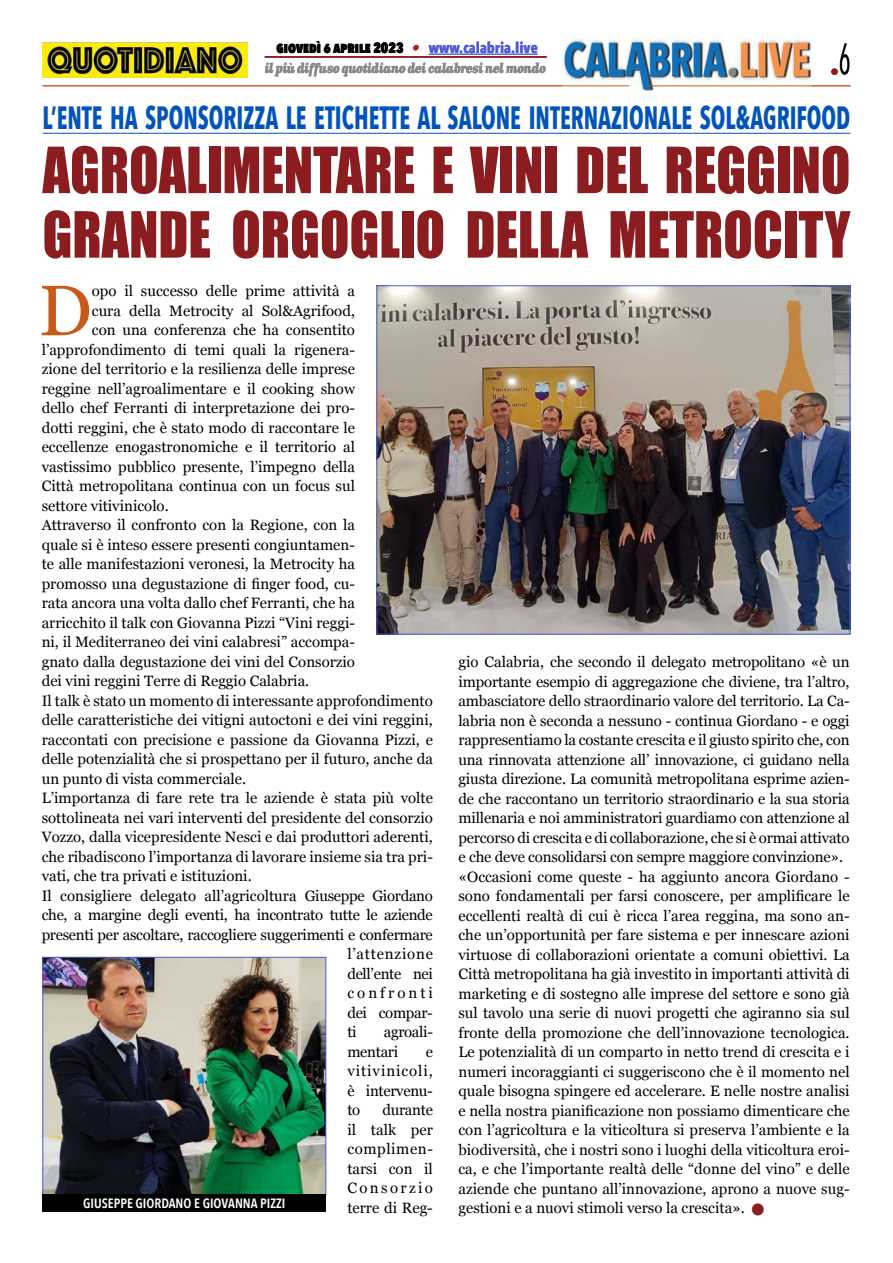
<style>
.page{position:relative;width:893px;height:1263px;background:#fff}
.page>*{position:absolute;margin:0;border:0;box-sizing:border-box;transform-origin:0 0}
.t1{font:71.25px "Georgia";color:#c85a19}
.t2{font:58.8px/64.5px "Impact";color:#8b1c1f;scale:.92 1}
.t3{font:700 32.1px "Avenir Next Condensed";color:#0253ba;scale:.75 1}
.t4{font:18px "Avenir Next Condensed";color:#8b1c1f}
.t5{font:15px/19.5px "Georgia";color:#000;text-align:justify}
.t6{font:15px/19.5px "Georgia";letter-spacing:-.02em;color:#000}
.t7{font:800 15px "Avenir Next Condensed";color:#000;scale:.9 1}
.t8{font:15px "Georgia";letter-spacing:.05em;color:#000}
.t9{font:15px "Georgia";letter-spacing:.2em;color:#000}
.t10{font:italic 700 13.5px "Clarendon Text Pro";letter-spacing:-.05em;color:#878787;scale:.79 1}
.t11{font:600 13.5px "Avenir Next Condensed";color:#fff}
.s1{font-family:"Clarendon Text Pro";font-weight:700;font-style:italic;color:#ca181a}
.s2{font-weight:700;color:#4f5cd6}
.s3{color:#8b1c1f}
</style>
<div class="page">
<img style="left:563px;top:36px;width:248px;height:54px">
<img style="left:43px;top:43px;width:204px;height:34px">
<img style="left:378px;top:287px;width:470px;height:346px">
<img style="left:45px;top:959px;width:279px;height:234px">
<div style="left:43px;top:957px;width:283px;height:238px;border:1px solid #4f5cd6"></div>
<hr style="left:43px;top:85px;width:586px;height:1px;background:#c85a19">
<hr style="left:651px;top:85px;width:199px;height:1px;background:#c85a19">
<hr style="left:429px;top:54px;width:109px;height:1px;background:#4f5cd6">
<hr style="left:265px;top:56px;width:282px;height:2px;background:#8b1c1f">
<div style="left:43px;top:1195px;width:283px;height:17px;background:#000"></div>
<hr style="left:43px;top:133px;width:807px;height:1px;background:#0253ba">
<p class="t7" style="left:277px;top:38px;width:292px">GIOVEDÌ 6 APRILE 2023 <span class="s1">•</span> <span class="s2">www.calabria.live</span></p>
<p class="t10" style="left:265px;top:60px;width:358px">il più diffuso quotidiano dei calabresi nel mondo</p>
<p class="t4" style="left:830px;top:57px;width:22px">•<sup>6</sup></p>
<h3 class="t3" style="left:43px;top:98px;width:1079px">L’ENTE HA SPONSORIZZA LE ETICHETTE AL SALONE INTERNAZIONALE SOL&amp;AGRIFOOD</h3>
<h2 class="t2" style="left:43px;top:136px;width:880px">AGROALIMENTARE E VINI DEL REGGINO<br>GRANDE ORGOGLIO DELLA METROCITY</h2>
<h1 class="t1" style="left:38px;top:259px;width:55px">D</h1>
<p class="t5" style="left:92px;top:281px;width:265px">opo il successo delle prime attività a</p>
<p class="t5" style="left:92px;top:300px;width:265px">cura della Metrocity al Sol&amp;Agrifood,</p>
<p class="t5" style="left:92px;top:320px;width:265px">con una conferenza che ha consentito</p>
<p class="t5" style="left:42px;top:339px;width:315px">l’approfondimento di temi quali la rigenera-</p>
<p class="t5" style="left:42px;top:359px;width:315px">zione del territorio e la resilienza delle imprese</p>
<p class="t5" style="left:42px;top:378px;width:315px">reggine nell’agroalimentare e il cooking show</p>
<p class="t5" style="left:42px;top:398px;width:315px">dello chef Ferranti di interpretazione dei pro-</p>
<p class="t5" style="left:42px;top:417px;width:315px">dotti reggini, che è stato modo di raccontare le</p>
<p class="t5" style="left:42px;top:437px;width:315px">eccellenze enogastronomiche e il territorio al</p>
<p class="t5" style="left:42px;top:456px;width:315px">vastissimo pubblico presente, l’impegno della</p>
<p class="t5" style="left:42px;top:476px;width:315px">Città metropolitana continua con un focus sul</p>
<p class="t5" style="left:42px;top:495px;width:129px">settore vitivinicolo.</p>
<p class="t5" style="left:42px;top:515px;width:315px">Attraverso il confronto con la Regione, con la</p>
<p class="t5" style="left:42px;top:534px;width:315px">quale si è inteso essere presenti congiuntamen-</p>
<p class="t5" style="left:42px;top:554px;width:315px">te alle manifestazioni veronesi, la Metrocity ha</p>
<p class="t5" style="left:42px;top:573px;width:315px">promosso una degustazione di finger food, cu-</p>
<p class="t5" style="left:42px;top:593px;width:315px">rata ancora una volta dallo chef Ferranti, che ha</p>
<p class="t5" style="left:42px;top:612px;width:315px">arricchito il talk con Giovanna Pizzi “Vini reggi-</p>
<p class="t5" style="left:42px;top:632px;width:315px">ni, il Mediterraneo dei vini calabresi” accompa-</p>
<p class="t5" style="left:42px;top:651px;width:315px">gnato dalla degustazione dei vini del Consorzio</p>
<p class="t5" style="left:42px;top:671px;width:269px">dei vini reggini Terre di Reggio Calabria.</p>
<p class="t5" style="left:42px;top:690px;width:393px">Il talk è stato un momento di interessante approfondimento</p>
<p class="t5" style="left:42px;top:710px;width:393px">delle caratteristiche dei vitigni autoctoni e dei vini reggini,</p>
<p class="t5" style="left:42px;top:729px;width:393px">raccontati con precisione e passione da Giovanna Pizzi, e</p>
<p class="t5" style="left:42px;top:749px;width:393px">delle potenzialità che si prospettano per il futuro, anche da</p>
<p class="t5" style="left:42px;top:768px;width:206px">un punto di vista commerciale.</p>
<p class="t5" style="left:42px;top:788px;width:393px">L’importanza di fare rete tra le aziende è stata più volte</p>
<p class="t5" style="left:42px;top:807px;width:393px">sottolineata nei vari interventi del presidente del consorzio</p>
<p class="t5" style="left:42px;top:827px;width:393px">Vozzo, dalla vicepresidente Nesci e dai produttori aderenti,</p>
<p class="t5" style="left:42px;top:846px;width:393px">che ribadiscono l’importanza di lavorare insieme sia tra pri-</p>
<p class="t5" style="left:42px;top:866px;width:212px">vati, che tra privati e istituzioni.</p>
<p class="t5" style="left:42px;top:885px;width:393px">Il consigliere delegato all’agricoltura Giuseppe Giordano</p>
<p class="t6" style="left:42px;top:905px;width:393px">che, a margine degli eventi, ha incontrato tutte le aziende</p>
<p class="t6" style="left:42px;top:924px;width:393px">presenti per ascoltare, raccogliere suggerimenti e confermare</p>
<p class="t8" style="left:347px;top:943px;width:87px">l’attenzione</p>
<p class="t6" style="left:347px;top:963px;width:87px">dell’ente nei</p>
<p class="t9" style="left:347px;top:982px;width:87px">confronti</p>
<p class="t6" style="left:347px;top:1002px;width:87px">dei compar-</p>
<p class="t5" style="left:347px;top:1022px;width:11px">ti</p>
<p class="t5" style="left:458px;top:652px;width:393px;text-align:left">gio Calabria, che secondo il delegato metropolitano «è un importante esempio di aggregazione che diviene, tra l’altro, ambasciatore dello straordinario valore del territorio. La Ca&shy;labria non è seconda a nessuno - continua Giordano - e oggi rappresentiamo la costante crescita e il giusto spirito che, con una rinnovata attenzione all’ innovazione, ci guidano nella giusta direzione. La comunità metropolitana esprime azien&shy;de che raccontano un territorio straordinario e la sua storia millenaria e noi amministratori guardiamo con attenzione al percorso di crescita e di collaborazione, che si è ormai attivato e che deve consolidarsi con sempre maggiore convinzione». «Occasioni come queste - ha aggiunto ancora Giordano - sono fondamentali per farsi conoscere, per amplificare le eccellenti realtà di cui è ricca l’area reggina, ma sono an&shy;che un’opportunità per fare sistema e per innescare azioni virtuose di collaborazioni orientate a comuni obiettivi. La Città metropolitana ha già investito in importanti attività di marketing e di sostegno alle imprese del settore e sono già sul tavolo una serie di nuovi progetti che agiranno sia sul fronte della promozione che dell’innovazione tecnologica.<br>Le potenzialità di un comparto in netto trend di crescita e i numeri incoraggianti ci suggeriscono che è il momento nel quale bisogna spingere ed accelerare. E nelle nostre analisi e nella nostra pianificazione non possiamo dimenticare che con l’agricoltura e la viticoltura si preserva l’ambiente e la biodiversità, che i nostri sono i luoghi della viticoltura eroi&shy;ca, e che l’importante realtà delle “donne del vino” e delle aziende che puntano all’innovazione, aprono a nuove sug-</p>
<p class="t6" style="left:347px;top:1022px;width:87px;text-indent:36px">agroali&shy;mentari</p>
<p class="t5" style="left:347px;top:1041px;width:87px;text-indent:78px">e vitivinicoli, è intervenu&shy;to</p>
<p class="t5" style="left:347px;top:1100px;width:87px;text-indent:35px">durante il talk per complimen&shy;tarsi con il Consorzio terre di Reg-</p>
<p class="t11" style="left:83px;top:1192px;width:204px">GIUSEPPE GIORDANO E GIOVANNA PIZZI</p>
<p class="t5" style="left:458px;top:1198px;width:307px">gestioni e a nuovi stimoli verso la crescita». <span class="s3">■</span></p>
</div>
